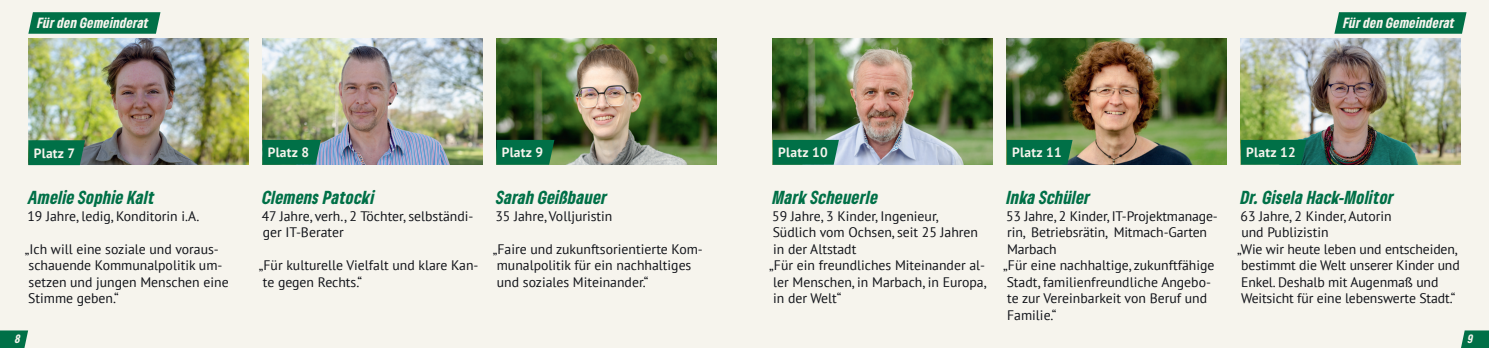
<style>
.page{position:relative;width:1489px;height:348px;background:#fff}
.page>*{position:absolute;margin:0;border:0;box-sizing:border-box;transform-origin:0 0}
.t1{font:italic 900 condensed 17.5px "Gruene Type";letter-spacing:.02em;color:#007047}
.t2{font:13.75px/16.5px "PT Sans";color:#101218}
.t3{font:italic 900 condensed 13.75px "Gruene Type";letter-spacing:.025em;color:#f6f4ed}
.t4{font:700 13.5px "PT Sans";letter-spacing:.02em;color:#f6f4ed}
.t5{font:italic 900 condensed 11.25px "Gruene Type";color:#f6f4ed}
</style>
<div class="page">
<div style="left:0;top:0;width:744px;height:347px;background:#f6f4ed"></div>
<div style="left:744px;top:0;width:744px;height:347px;background:#f6f4ed"></div>
<svg style="left:1461px;top:330px;width:27px;height:17px"></svg>
<svg style="left:0;top:330px;width:28px;height:17px"></svg>
<img style="left:772px;top:39px;width:220px;height:125px">
<img style="left:1240px;top:39px;width:220px;height:125px">
<img style="left:1006px;top:39px;width:220px;height:125px">
<img style="left:28px;top:39px;width:220px;height:125px">
<img style="left:496px;top:39px;width:220px;height:125px">
<img style="left:262px;top:39px;width:220px;height:125px">
<svg style="left:262px;top:140px;width:59px;height:24px"></svg>
<div style="left:1006px;top:140px;width:66px;height:24px;background:#007047"></div>
<svg style="left:496px;top:140px;width:58px;height:24px"></svg>
<div style="left:1240px;top:140px;width:66px;height:24px;background:#007047"></div>
<svg style="left:28px;top:140px;width:57px;height:25px"></svg>
<div style="left:772px;top:140px;width:66px;height:24px;background:#007047"></div>
<svg style="left:28px;top:12px;width:132px;height:22px;background:#0d774f"></svg>
<svg style="left:1334px;top:12px;width:132px;height:22px;background:#0d774f"></svg>
<p class="t3" style="left:38px;top:14px;width:113px">Für den Gemeinderat</p>
<p class="t3" style="left:1343px;top:14px;width:113px">Für den Gemeinderat</p>
<p class="t4" style="left:34px;top:144px;width:43px">Platz 7</p>
<p class="t4" style="left:268px;top:143px;width:43px">Platz 8</p>
<p class="t4" style="left:501px;top:143px;width:43px">Platz 9</p>
<p class="t4" style="left:778px;top:143px;width:51px">Platz 10</p>
<p class="t4" style="left:1012px;top:143px;width:51px">Platz 11</p>
<p class="t4" style="left:1246px;top:143px;width:51px">Platz 12</p>
<p class="t1" style="left:28px;top:185px;width:128px">Amelie Sophie Kalt</p>
<p class="t1" style="left:262px;top:185px;width:114px">Clemens Patocki</p>
<p class="t1" style="left:496px;top:185px;width:112px">Sarah Geißbauer</p>
<p class="t2" style="left:27px;top:207px;width:173px">19 Jahre, ledig, Konditorin i.A.</p>
<p class="t2" style="left:25px;top:240px;width:205px">„Ich will eine soziale und voraus&shy;schauende Kommunalpolitik um&shy;setzen und jungen Menschen eine<br>Stimme geben.“</p>
<p class="t2" style="left:262px;top:207px;width:213px">47 Jahre, verh., 2 Töchter, selbständi&shy;ger IT-Berater</p>
<p class="t2" style="left:259px;top:256px;width:221px">„Für kulturelle Vielfalt und klare Kan&shy;te gegen Rechts.“</p>
<p class="t2" style="left:495px;top:207px;width:119px">35 Jahre, Volljuristin</p>
<p class="t2" style="left:493px;top:240px;width:211px">„Faire und zukunftsorientierte Kom&shy;munalpolitik für ein nachhaltiges und soziales Miteinander.“</p>
<p class="t1" style="left:772px;top:185px;width:107px">Mark Scheuerle</p>
<p class="t1" style="left:1006px;top:185px;width:85px">Inka Schüler</p>
<p class="t1" style="left:1240px;top:185px;width:154px">Dr. Gisela Hack-Molitor</p>
<p class="t2" style="left:769px;top:207px;width:219px">59 Jahre, 3 Kinder, Ingenieur,<br>Südlich vom Ochsen, seit 25 Jahren in der Altstadt<br>„Für ein freundliches Miteinander al&shy;ler Menschen, in Marbach, in Europa, in der Welt“</p>
<p class="t2" style="left:1003px;top:207px;width:216px">53 Jahre, 2 Kinder, IT-Projektmanage&shy;rin, Betriebsrätin, Mitmach-Garten<br>Marbach<br>„Für eine nachhaltige, zukunftfähige<br>Stadt, familienfreundliche Angebo&shy;te zur Vereinbarkeit von Beruf und<br>Familie.“</p>
<p class="t2" style="left:1237px;top:207px;width:224px">63 Jahre, 2 Kinder, Autorin<br>und Publizistin<br>„Wie wir heute leben und entscheiden, bestimmt die Welt unserer Kinder und<br>Enkel. Deshalb mit Augenmaß und<br>Weitsicht für eine lebenswerte Stadt.“</p>
<p class="t5" style="left:15px;top:331px;width:7px">8</p>
<p class="t5" style="left:1467px;top:331px;width:7px">9</p>
</div>
